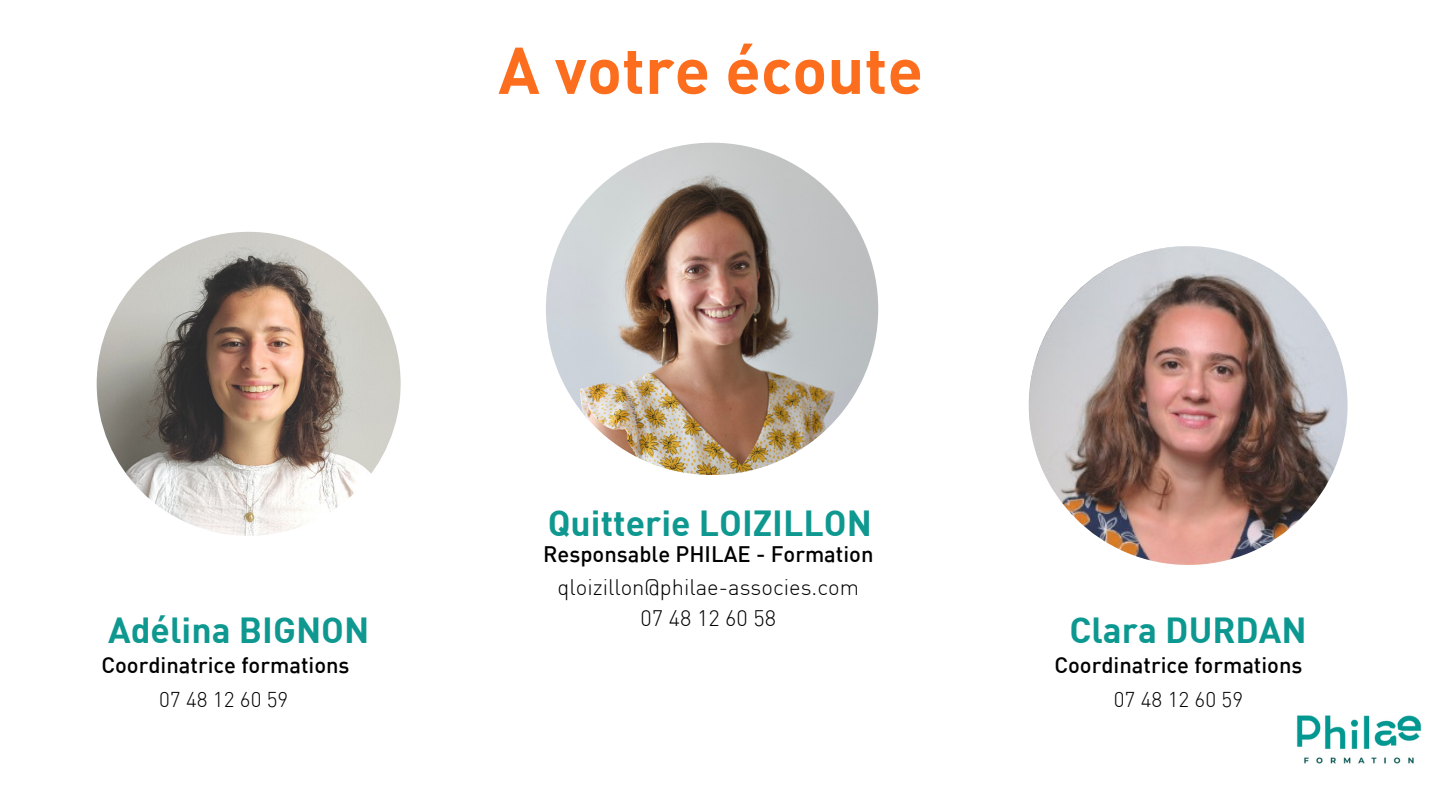
<style>
.page{position:relative;width:1440px;height:810px;background:#fff}
.page>*{position:absolute;margin:0;border:0;box-sizing:border-box;transform-origin:0 0}
.t1{font:700 65px "DIN";color:#fc6d1d}
.t2{font:700 35.5px "DIN";color:#0e9890}
.t3{font:700 35.5px "DIN";color:#0c9890}
.t4{font:500 22px "DIN";color:#000}
.t5{font:300 22px "DIN";color:#000}
.t6{font:300 21px "DIN";color:#000}
</style>
<div class="page">
<img style="left:97px;top:232px;width:304px;height:304px;border-radius:50%">
<img style="left:546px;top:143px;width:332px;height:332px;border-radius:50%">
<img style="left:1029px;top:246px;width:319px;height:319px;border-radius:50%">
<img style="left:1296px;top:715px;width:126px;height:49px">
<h2 class="t1" style="left:498px;top:28px;width:426px">A votre écoute</h2>
<h3 class="t2" style="left:108px;top:607px;width:263px">Adélina BIGNON</h3>
<p class="t4" style="left:101px;top:651px;width:250px">Coordinatrice formations</p>
<p class="t2" style="left:548px;top:500px;width:326px">Quitterie LOIZILLON</p>
<p class="t4" style="left:543px;top:540px;width:332px">Responsable PHILAE - Formation</p>
<p class="t5" style="left:558px;top:574px;width:303px">qloizillon@philae-associes.com</p>
<p class="t5" style="left:641px;top:604px;width:137px">07 48 12 60 58</p>
<p class="t3" style="left:1069px;top:607px;width:239px">Clara DURDAN</p>
<h2 class="t4" style="left:1054px;top:651px;width:250px">Coordinatrice formations</h2>
<h1 class="t6" style="left:159px;top:687px;width:131px">07 48 12 60 59</h1>
<p class="t6" style="left:1114px;top:687px;width:131px">07 48 12 60 59</p>
</div>
